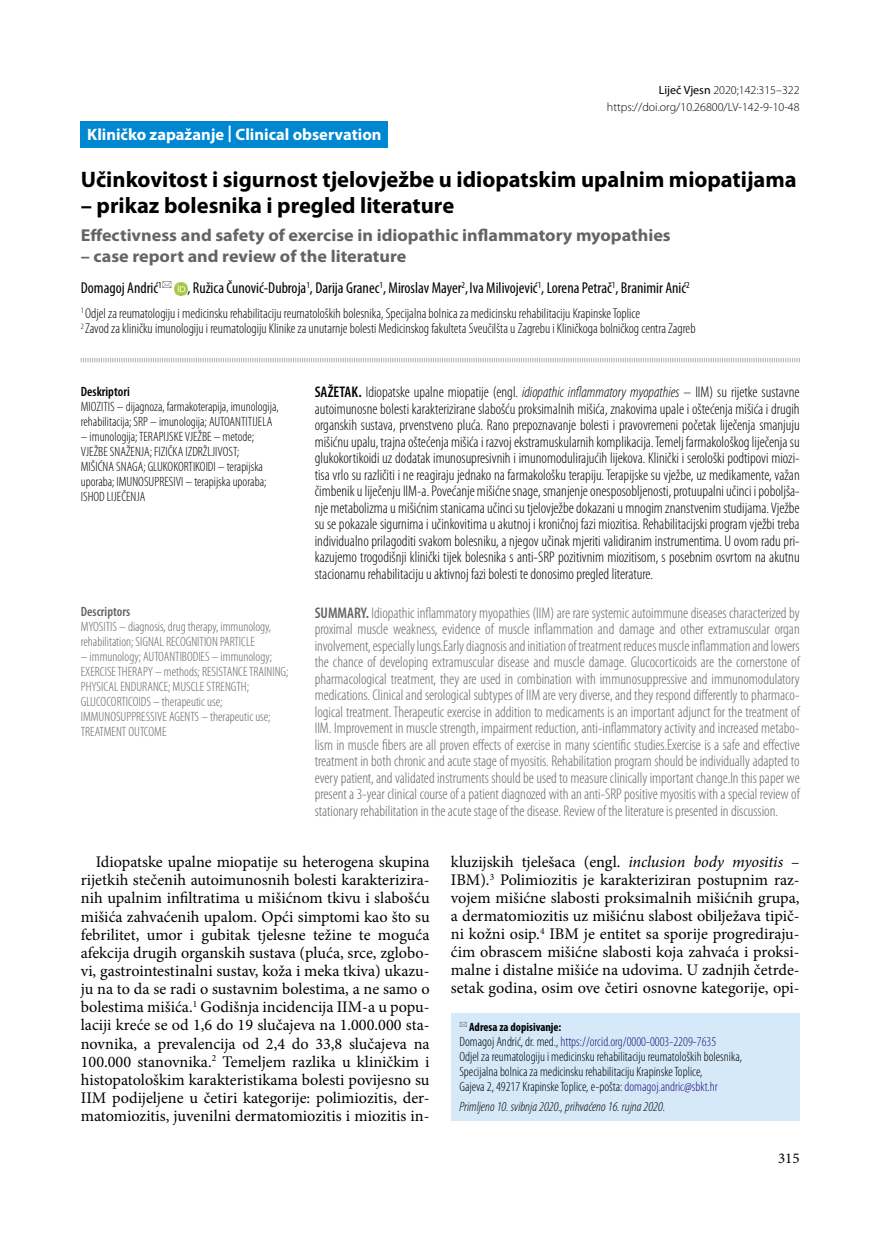
<style>
.page{position:relative;width:872px;height:1234px;background:#fff}
.page>*{position:absolute;margin:0;border:0;box-sizing:border-box;transform-origin:0 0}
.t1{font:700 22.5px "Myriad Pro";color:#000}
.t2{font:700 17.25px "Myriad Pro";color:#646365;scale:1.05 1}
.t3{font:700 16.5px "Myriad Pro";color:#fff}
.t4{font:16.2px/18.1px "Minion Pro";color:#000;text-align:justify}
.t5{font:condensed 15.75px "Myriad Pro";color:#000}
.t6{font:300 condensed 15.45px/16.5px "Myriad Pro";color:#646365;text-align:justify}
.t7{font:300 condensed 15.45px/16.5px "Myriad Pro";color:#000;text-align:justify}
.t8{font:15px "Minion Pro";color:#000}
.t9{font:300 condensed 14.25px/15.8px "Myriad Pro";color:#000}
.t10{font:300 condensed 13.5px/15px "Myriad Pro";color:#000}
.t11{font:300 condensed 13.5px/15px "Myriad Pro";color:#646365}
.t12{font:italic 300 condensed 13.5px "Myriad Pro";color:#000}
.t13{font:600 condensed 13.5px "Myriad Pro";color:#000}
.t14{font:600 condensed 13.5px "Myriad Pro";color:#646365}
.t15{font:300 12px/16.5px "Myriad Pro";color:#000;text-align:right}
.t16{font:700 condensed 12px "Myriad Pro";color:#000}
.s1{font-weight:400}
.s2{font-weight:600}
.s3{font-style:italic}
.s4{color:#231177}
</style>
<div class="page">
<div style="left:451px;top:1013px;width:348px;height:107px;background:#d5e9f9"></div>
<div style="left:81px;top:121px;width:307px;height:27px;background:#0087d1"></div>
<svg style="left:80px;top:357px;width:720px;height:6px"></svg>
<svg style="left:174px;top:282px;width:13px;height:13px"></svg>
<p class="t3" style="left:87px;top:123px;width:296px">Kliničko zapažanje | Clinical observation</p>
<p class="t15" style="left:607px;top:82px;width:194px"><span class="s1">Liječ Vjesn</span> 2020;142:315–322 https://doi.org/10.26800/LV-142-9-10-48</p>
<h1 class="t1" style="left:81px;top:165px;width:717px">Učinkovitost i sigurnost tjelovježbe u idiopatskim upalnim miopatijama</h1>
<h1 class="t1" style="left:81px;top:190px;width:375px">– prikaz bolesnika i pregled literature</h1>
<p class="t2" style="left:81px;top:224px;width:563px">Effectivness and safety of exercise in idiopathic inflammatory myopathies</p>
<p class="t2" style="left:81px;top:245px;width:311px">– case report and review of the literature</p>
<p class="t5" style="left:81px;top:278px;width:82px">Domagoj Andrić<sup>1</sup></p>
<p class="t5" style="left:187px;top:278px;width:504px">, Ružica Čunović-Dubroja<sup>1</sup>, Darija Granec<sup>1</sup>, Miroslav Mayer<sup>2</sup>,Iva Milivojević<sup>1</sup>, Lorena Petrač<sup>1</sup>, Branimir Anić<sup>2</sup></p>
<p class="t9" style="left:81px;top:305px;width:616px"><sup>1</sup> Odjel za reumatologiju i medicinsku rehabilitaciju reumatoloških bolesnika, Specijalna bolnica za medicinsku rehabilitaciju Krapinske Toplice<br><sup>2</sup> Zavod za kliničku imunologiju i reumatologiju Klinike za unutarnje bolesti Medicinskog fakulteta Sveučilšta u Zagrebu i Kliničkoga bolničkog centra Zagreb</p>
<p class="t13" style="left:81px;top:383px;width:50px">Deskriptori</p>
<p class="t10" style="left:81px;top:399px;width:199px">MIOZITIS – dijagnoza, farmakoterapija, imunologija, rehabilitacija; SRP – imunologija; AUTOANTITIJELA</p>
<p class="t10" style="left:81px;top:429px;width:187px">– imunologija; TERAPIJSKE VJEŽBE – metode; VJEŽBE SNAŽENJA; FIZIČKA IZDRŽLJIVOST; MIŠIĆNA SNAGA; GLUKOKORTIKOIDI – terapijska uporaba; IMUNOSUPRESIVI – terapijska uporaba; ISHOD LIJEČENJA</p>
<p class="t7" style="left:315px;top:384px;width:486px"><span class="s2">SAŽETAK.</span> Idiopatske upalne miopatije (engl. <span class="s3">idiopathic inflammatory myopathies</span> – IIM) su rijetke sustavne autoimunosne bolesti karakterizirane slabošću proksimalnih mišića, znakovima upale i oštećenja mišića i drugih organskih sustava, prvenstveno pluća. Rano prepoznavanje bolesti i pravovremeni početak liječenja smanjuju mišićnu upalu, trajna oštećenja mišića i razvoj ekstramuskularnih komplikacija. Temelj farmakološkog liječenja su glukokortikoidi uz dodatak imunosupresivnih i imunomodulirajućih lijekova. Klinički i serološki podtipovi miozi&shy;tisa vrlo su različiti i ne reagiraju jednako na farmakološku terapiju. Terapijske su vježbe, uz medikamente, važan čimbenik u liječenju IIM-a. Povećanje mišićne snage, smanjenje onesposobljenosti, protuupalni učinci i poboljša&shy;nje metabolizma u mišićnim stanicama učinci su tjelovježbe dokazani u mnogim znanstvenim studijama. Vježbe su se pokazale sigurnima i učinkovitima u akutnoj i kroničnoj fazi miozitisa. Rehabilitacijski program vježbi treba individualno prilagoditi svakom bolesniku, a njegov učinak mjeriti validiranim instrumentima. U ovom radu pri&shy;kazujemo trogodišnji klinički tijek bolesnika s anti-SRP pozitivnim miozitisom, s posebnim osvrtom na akutnu stacionarnu rehabilitaciju u aktivnoj fazi bolesti te donosimo pregled literature.</p>
<p class="t6" style="left:315px;top:604px;width:486px"><span class="s2">SUMMARY.</span> Idiopathic inflammatory myopathies (IIM) are rare systemic autoimmune diseases characterized by proximal muscle weakness, evidence of muscle inflammation and damage and other extramuscular organ involvement, especially lungs.Early diagnosis and initiation of treatment reduces muscle inflammation and lowers the chance of developing extramuscular disease and muscle damage. Glucocorticoids are the cornerstone of pharmacological treatment, they are used in combination with immunosuppressive and immunomodulatory medications. Clinical and serological subtypes of IIM are very diverse, and they respond differently to pharmaco&shy;logical treatment. Therapeutic exercise in addition to medicaments is an important adjunct for the treatment of IIM. Improvement in muscle strength, impairment reduction, anti-inflammatory activity and increased metabo&shy;lism in muscle fibers are all proven effects of exercise in many scientific studies.Exercise is a safe and effective treatment in both chronic and acute stage of myositis. Rehabilitation program should be individually adapted to every patient, and validated instruments should be used to measure clinically important change.In this paper we present a 3-year clinical course of a patient diagnozed with an anti-SRP positive myositis with a special review of stationary rehabilitation in the acute stage of the disease. Review of the literature is presented in discussion.</p>
<p class="t4" style="left:81px;top:852px;width:350px;text-indent:15px">Idiopatske upalne miopatije su heterogena skupina rijetkih stečenih autoimunosnih bolesti karakterizira&shy;nih upalnim infiltratima u mišićnom tkivu i slabošću mišića zahvaćenih upalom. Opći simptomi kao što su febrilitet, umor i gubitak tjelesne težine te moguća afekcija drugih organskih sustava (pluća, srce, zglobo&shy;vi, gastrointestinalni sustav, koža i meka tkiva) ukazu&shy;ju na to da se radi o sustavnim bolestima, a ne samo o bolestima mišića.<sup>1</sup> Godišnja incidencija IIM-a u popu&shy;laciji kreće se od 1,6 do 19 slučajeva na 1.000.000 sta&shy;novnika, a prevalencija od 2,4 do 33,8 slučajeva na 100.000 stanovnika.<sup>2</sup> Temeljem razlika u kliničkim i histopatološkim karakteristikama bolesti povijesno su IIM podijeljene u četiri kategorije: polimiozitis, der&shy;matomiozitis, juvenilni dermatomiozitis i miozitis in-</p>
<p class="t4" style="left:451px;top:852px;width:350px">kluzijskih tjelešaca (engl. <span class="s3">inclusion body myositis</span> – IBM).<sup>3</sup> Polimiozitis je karakteriziran postupnim raz&shy;vojem mišićne slabosti proksimalnih mišićnih grupa, a dermatomiozitis uz mišićnu slabost obilježava tipič&shy;ni kožni osip.<sup>4</sup> IBM je entitet sa sporije progrediraju&shy;ćim obrascem mišićne slabosti koja zahvaća i proksi&shy;malne i distalne mišiće na udovima. U zadnjih četrde&shy;setak godina, osim ove četiri osnovne kategorije, opi-</p>
<p class="t14" style="left:81px;top:603px;width:51px">Descriptors</p>
<p class="t11" style="left:81px;top:619px;width:192px">MYOSITIS – diagnosis, drug therapy, immunology, rehabilitation; SIGNAL RECOGNITION PARTICLE</p>
<p class="t11" style="left:81px;top:649px;width:209px">– immunology; AUTOANTIBODIES – immunology; EXERCISE THERAPY – methods; RESISTANCE TRAINING; PHYSICAL ENDURANCE; MUSCLE STRENGTH; GLUCOCORTICOIDS – therapeutic use; IMMUNOSUPPRESSIVE AGENTS – therapeutic use; TREATMENT OUTCOME</p>
<p class="t16" style="left:469px;top:1019px;width:94px">Adresa za dopisivanje:</p>
<p class="t10" style="left:459px;top:1033px;width:284px">Domagoj Andrić, dr. med., <span class="s4">https://orcid.org/0000-0003-2209-7635<br></span>Odjel za reumatologiju i medicinsku rehabilitaciju reumatoloških bolesnika, Specijalna bolnica za medicinsku rehabilitaciju Krapinske Toplice,<br>Gajeva 2, 49217 Krapinske Toplice, e-pošta: <span class="s4">domagoj.andric@sbkt.hr</span></p>
<p class="t12" style="left:459px;top:1097px;width:207px">Primljeno 10. svibnja 2020., prihvaćeno 16. rujna 2020.</p>
<p class="t8" style="left:778px;top:1147px;width:23px">315</p>
</div>
